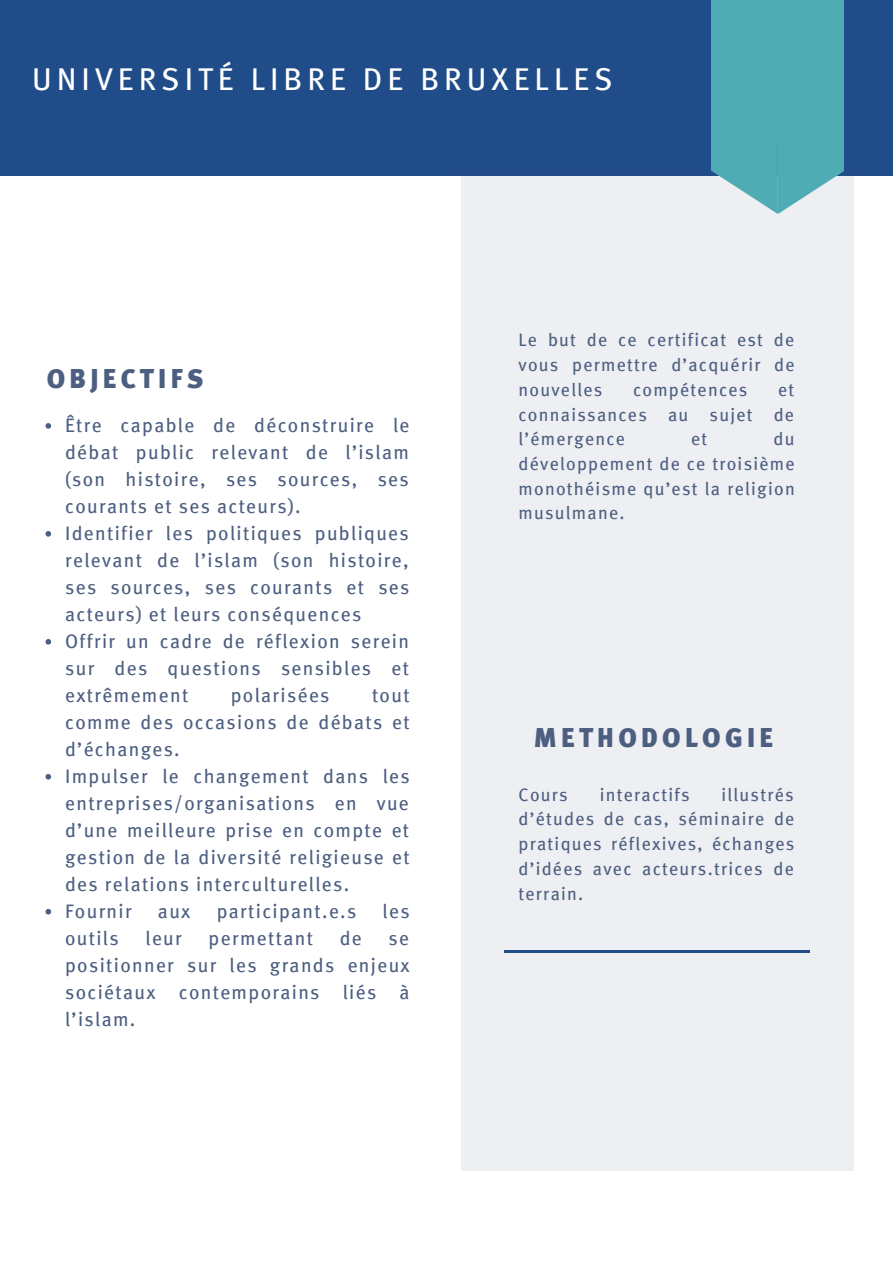
<style>
.page{position:relative;width:893px;height:1264px;background:#fff}
.page>*{position:absolute;margin:0;border:0;box-sizing:border-box;transform-origin:0 0}
.t1{font:31.5px "Meta";letter-spacing:.16em;color:#fff}
.t2{font:900 27px "Meta";letter-spacing:.16em;color:#4d5f81}
.t3{font:19.5px/27px "Meta";letter-spacing:.07em;color:#4d5f81}
.t4{font:18px/24.8px "Meta";letter-spacing:.07em;color:#4d5f81;text-align:justify}
</style>
<div class="page">
<div style="left:0;top:0;width:892px;height:175px;background:#204d89"></div>
<div style="left:461px;top:175px;width:392px;height:995px;background:#eeeff3"></div>
<div style="left:711px;top:0;width:132px;height:144px;background:#50acb4"></div>
<svg style="left:711px;top:144px;width:132px;height:70px"></svg>
<hr style="left:504px;top:950px;width:306px;height:2px;background:#204d89">
<svg style="left:45px;top:423px;width:6px;height:5px"></svg>
<svg style="left:45px;top:531px;width:6px;height:5px"></svg>
<svg style="left:45px;top:639px;width:6px;height:5px"></svg>
<svg style="left:45px;top:774px;width:6px;height:5px"></svg>
<svg style="left:45px;top:908px;width:6px;height:6px"></svg>
<h1 class="t1" style="left:32px;top:61px;width:582px">UNIVERSITÉ LIBRE DE BRUXELLES</h1>
<h2 class="t2" style="left:47px;top:362px;width:158px">OBJECTIFS</h2>
<p class="t3" style="left:65px;top:412px;width:346px">Être capable de déconstruire le débat public relevant de l’islam (son histoire, ses sources, ses courants et ses acteurs).<br>Identifier les politiques publiques relevant de l’islam (son histoire, ses sources, ses courants et ses acteurs) et leurs conséquences<br>Offrir un cadre de réflexion serein sur des questions sensibles et extrêmement</p>
<p class="t3" style="left:231px;top:681px;width:100px">polarisées</p>
<p class="t3" style="left:65px;top:681px;width:346px;text-indent:307px">tout comme des occasions de débats et d’échanges.<br>Impulser le changement dans les entreprises/organisations en vue d’une meilleure prise en compte et gestion de la diversité religieuse et des relations interculturelles.<br>Fournir</p>
<p class="t3" style="left:158px;top:897px;width:34px">aux</p>
<p class="t3" style="left:217px;top:897px;width:141px">participant.e.s</p>
<p class="t3" style="left:382px;top:897px;width:28px">les</p>
<p class="t3" style="left:65px;top:924px;width:55px">outils</p>
<p class="t3" style="left:145px;top:924px;width:38px">leur</p>
<p class="t3" style="left:209px;top:924px;width:106px">permettant</p>
<p class="t3" style="left:339px;top:924px;width:24px">de</p>
<p class="t3" style="left:65px;top:924px;width:346px;text-align:justify;text-indent:323px">se positionner sur les grands enjeux sociétaux contemporains liés à l’islam.</p>
<p class="t4" style="left:518px;top:327px;width:277px">Le but de ce certificat est de vous permettre d’acquérir de nouvelles</p>
<p class="t4" style="left:633px;top:377px;width:116px">compétences</p>
<p class="t4" style="left:518px;top:377px;width:277px;text-indent:259px">et connaissances au sujet de l’émergence</p>
<p class="t4" style="left:518px;top:426px;width:278px;text-indent:255px">du développement de ce troisième monothéisme qu’est la religion musulmane.</p>
<p class="t4" style="left:691px;top:426px;width:18px">et</p>
<h2 class="t2" style="left:534px;top:721px;width:240px">METHODOLOGIE</h2>
<p class="t4" style="left:518px;top:782px;width:277px;text-indent:203px">illustrés d’études de cas, séminaire de pratiques réflexives, échanges d’idées avec acteurs.trices de terrain.</p>
<p class="t4" style="left:518px;top:782px;width:51px">Cours</p>
<p class="t4" style="left:599px;top:782px;width:91px">interactifs</p>
</div>
